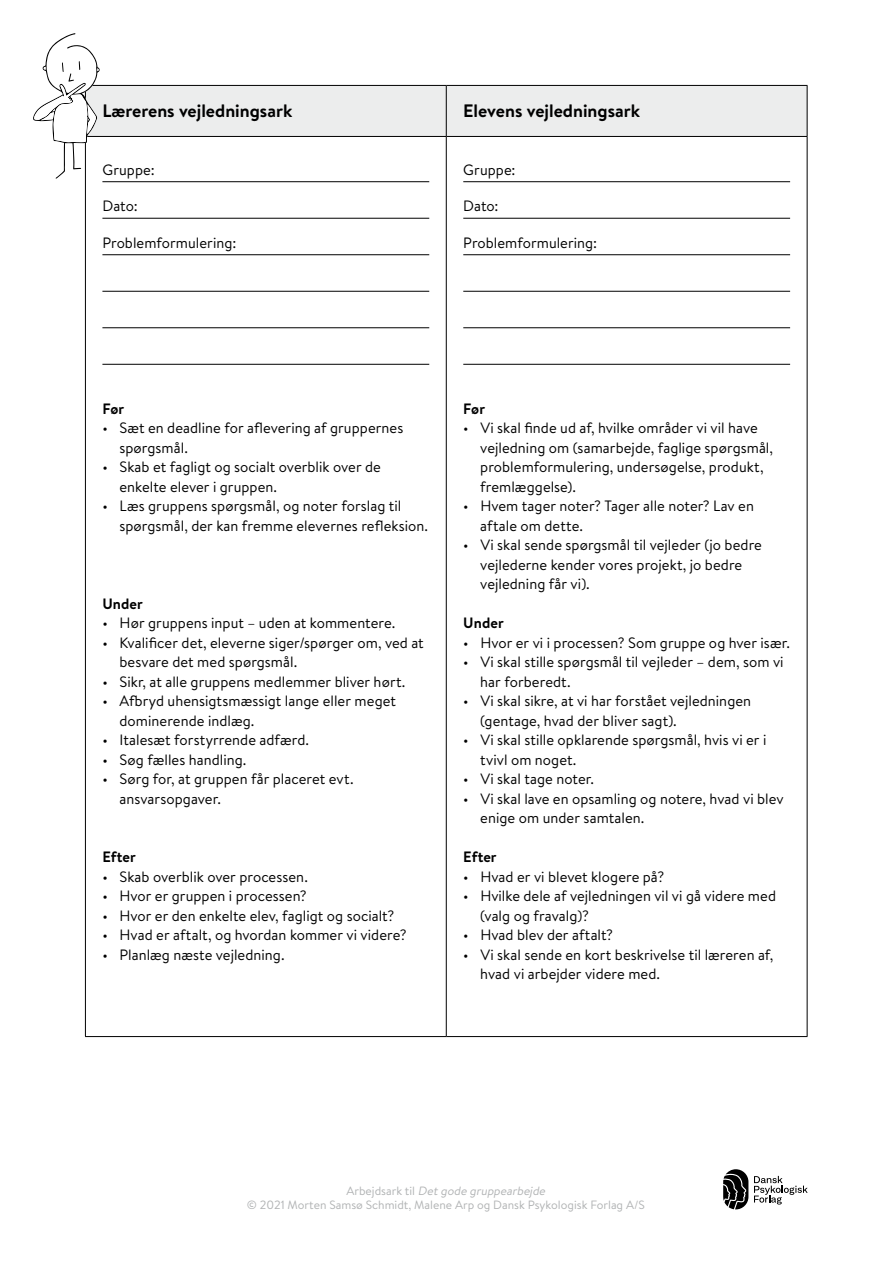
<style>
.page{position:relative;width:893px;height:1263px;background:#fff}
.page>*{position:absolute;margin:0;border:0;box-sizing:border-box;transform-origin:0 0}
.t1{font:700 18px "Brandon Text";color:#000}
.t2{font:15px/19.5px "Brandon Text";letter-spacing:.005em;color:#000}
.t3{font:700 15px "Brandon Text";letter-spacing:.005em;color:#000}
.t4{font:12px/13.5px "Brandon Text";color:#b1b3b4;text-align:center}
.s1{font-style:italic}
</style>
<div class="page">
<hr style="left:85px;top:1036px;width:361px;height:1px;background:#000">
<hr style="left:446px;top:1036px;width:361px;height:1px;background:#000">
<hr style="left:85px;top:137px;width:1px;height:899px;background:#000">
<hr style="left:807px;top:86px;width:1px;height:50px;background:#000">
<hr style="left:446px;top:137px;width:1px;height:899px;background:#000">
<hr style="left:807px;top:137px;width:1px;height:899px;background:#000">
<hr style="left:102px;top:181px;width:327px;height:1px;background:#000">
<hr style="left:102px;top:218px;width:327px;height:1px;background:#000">
<hr style="left:102px;top:254px;width:327px;height:1px;background:#000">
<hr style="left:102px;top:291px;width:327px;height:1px;background:#000">
<hr style="left:102px;top:327px;width:327px;height:1px;background:#000">
<hr style="left:102px;top:364px;width:327px;height:1px;background:#000">
<hr style="left:463px;top:181px;width:327px;height:1px;background:#000">
<hr style="left:463px;top:218px;width:327px;height:1px;background:#000">
<hr style="left:463px;top:254px;width:327px;height:1px;background:#000">
<hr style="left:463px;top:291px;width:327px;height:1px;background:#000">
<hr style="left:463px;top:327px;width:327px;height:1px;background:#000">
<hr style="left:463px;top:364px;width:327px;height:1px;background:#000">
<svg style="left:33px;top:33px;width:774px;height:146px"></svg>
<svg style="left:723px;top:1169px;width:25px;height:40px"></svg>
<svg style="left:754px;top:1176px;width:54px;height:28px"></svg>
<p class="t1" style="left:102px;top:98px;width:191px">Lærerens vejledningsark</p>
<p class="t1" style="left:463px;top:98px;width:178px">Elevens vejledningsark</p>
<p class="t2" style="left:102px;top:159px;width:54px">Gruppe:</p>
<p class="t2" style="left:102px;top:196px;width:37px">Dato:</p>
<p class="t2" style="left:102px;top:233px;width:135px">Problemformulering:</p>
<p class="t2" style="left:463px;top:159px;width:54px">Gruppe:</p>
<p class="t2" style="left:463px;top:196px;width:37px">Dato:</p>
<p class="t2" style="left:463px;top:233px;width:135px">Problemformulering:</p>
<p class="t3" style="left:102px;top:398px;width:23px">Før</p>
<p class="t2" style="left:119px;top:418px;width:285px;text-indent:-17px">• Sæt en deadline for aflevering af gruppernes spørgsmål.</p>
<p class="t2" style="left:119px;top:457px;width:263px;text-indent:-17px">• Skab et fagligt og socialt overblik over de enkelte elever i gruppen.</p>
<p class="t2" style="left:119px;top:496px;width:310px;text-indent:-17px">• Læs gruppens spørgsmål, og noter forslag til spørgsmål, der kan fremme elevernes refleksion.</p>
<p class="t3" style="left:102px;top:593px;width:42px">Under</p>
<p class="t2" style="left:102px;top:613px;width:294px">• Hør gruppens input – uden at kommentere.</p>
<p class="t2" style="left:119px;top:632px;width:306px;text-indent:-17px">• Kvalificer det, eleverne siger/spørger om, ved at besvare det med spørgsmål.</p>
<p class="t2" style="left:102px;top:671px;width:305px">• Sikr, at alle gruppens medlemmer bliver hørt.</p>
<p class="t2" style="left:119px;top:691px;width:278px;text-indent:-17px">• Afbryd uhensigtsmæssigt lange eller meget dominerende indlæg.</p>
<p class="t2" style="left:102px;top:730px;width:208px">• Italesæt forstyrrende adfærd.</p>
<p class="t2" style="left:102px;top:749px;width:146px">• Søg fælles handling.</p>
<p class="t2" style="left:119px;top:769px;width:236px;text-indent:-17px">• Sørg for, at gruppen får placeret evt. ansvarsopgaver.</p>
<p class="t3" style="left:102px;top:846px;width:35px">Efter</p>
<p class="t2" style="left:102px;top:866px;width:207px">• Skab overblik over processen.</p>
<p class="t2" style="left:102px;top:886px;width:206px">• Hvor er gruppen i processen?</p>
<p class="t2" style="left:102px;top:905px;width:293px">• Hvor er den enkelte elev, fagligt og socialt?</p>
<p class="t2" style="left:102px;top:925px;width:306px">• Hvad er aftalt, og hvordan kommer vi videre?</p>
<p class="t2" style="left:102px;top:944px;width:184px">• Planlæg næste vejledning.</p>
<p class="t3" style="left:463px;top:398px;width:23px">Før</p>
<p class="t2" style="left:480px;top:418px;width:294px;text-indent:-17px">• Vi skal finde ud af, hvilke områder vi vil have vejledning om (samarbejde, faglige spørgsmål, problemformulering, undersøgelse, produkt, fremlæggelse).</p>
<p class="t2" style="left:480px;top:496px;width:275px;text-indent:-17px">• Hvem tager noter? Tager alle noter? Lav en aftale om dette.</p>
<p class="t2" style="left:480px;top:535px;width:283px;text-indent:-17px">• Vi skal sende spørgsmål til vejleder (jo bedre vejlederne kender vores projekt, jo bedre vejledning får vi).</p>
<p class="t3" style="left:463px;top:612px;width:42px">Under</p>
<p class="t2" style="left:463px;top:632px;width:328px">• Hvor er vi i processen? Som gruppe og hver især.</p>
<p class="t2" style="left:480px;top:652px;width:305px;text-indent:-17px">• Vi skal stille spørgsmål til vejleder – dem, som vi har forberedt.</p>
<p class="t2" style="left:480px;top:691px;width:272px;text-indent:-17px">• Vi skal sikre, at vi har forstået vejledningen (gentage, hvad der bliver sagt).</p>
<p class="t2" style="left:480px;top:730px;width:288px;text-indent:-17px">• Vi skal stille opklarende spørgsmål, hvis vi er i tvivl om noget.</p>
<p class="t2" style="left:463px;top:769px;width:132px">• Vi skal tage noter.</p>
<p class="t2" style="left:480px;top:788px;width:305px;text-indent:-17px">• Vi skal lave en opsamling og notere, hvad vi blev enige om under samtalen.</p>
<p class="t3" style="left:463px;top:846px;width:35px">Efter</p>
<p class="t2" style="left:463px;top:866px;width:202px">• Hvad er vi blevet klogere på?</p>
<p class="t2" style="left:480px;top:886px;width:297px;text-indent:-17px">• Hvilke dele af vejledningen vil vi gå videre med (valg og fravalg)?</p>
<p class="t2" style="left:463px;top:925px;width:151px">• Hvad blev der aftalt?</p>
<p class="t2" style="left:480px;top:944px;width:294px;text-indent:-17px">• Vi skal sende en kort beskrivelse til læreren af, hvad vi arbejder videre med.</p>
<p class="t4" style="left:247px;top:1184px;width:400px">A r b ej d s a r k t i l <span class="s1">Detgode gruppearbejde<br></span>© 2021 Morten Samsø Schmidt, Malene Arp og Dansk Psykologisk Forlag A/S</p>
</div>
